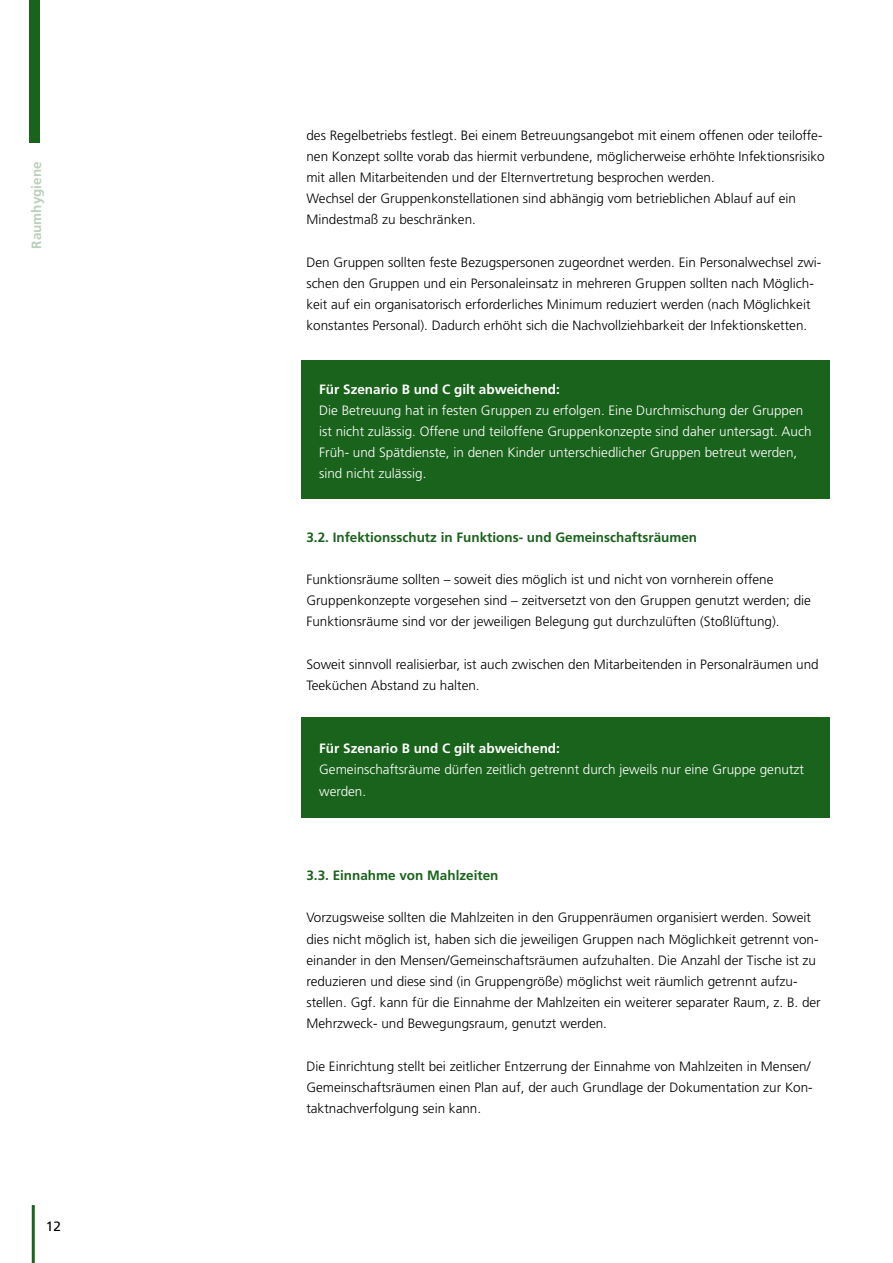
<style>
.page{position:relative;width:893px;height:1263px;background:#fff}
.page>*{position:absolute;margin:0;border:0;box-sizing:border-box;transform-origin:0 0}
.t1{font:300 13.5px/21.1px "Frutiger LT Std";color:#000}
.t2{font:300 13.5px/21.1px "Frutiger LT Std";color:#fff}
.t3{font:700 13.5px "Frutiger LT Std";color:#1a631c}
.t4{font:700 13.5px "Frutiger LT Std";color:#fff}
.t5{font:700 13.5px "Frutiger LT Std";color:#bad0bb}
.t6{font:13.5px "Frutiger LT Std";color:#000}
</style>
<div class="page">
<div style="left:301px;top:360px;width:529px;height:139px;background:#1a631c"></div>
<div style="left:301px;top:717px;width:529px;height:100px;background:#1a631c"></div>
<div style="left:29px;top:0;width:10px;height:142px;background:#1a631c"></div>
<hr style="left:32px;top:1205px;width:3px;height:58px;background:#1a631c">
<p class="t5" style="left:28px;top:249px;width:89px;rotate:-90deg">Raumhygiene</p>
<p class="t6" style="left:46px;top:1218px;width:17px">12</p>
<p class="t1" style="left:306px;top:125px;width:520px">des Regelbetriebs festlegt. Bei einem Betreuungsangebot mit einem offenen oder teiloffe&shy;nen Konzept sollte vorab das hiermit verbundene, möglicherweise erhöhte Infektionsrisiko mit allen Mitarbeitenden und der Elternvertretung besprochen werden.<br>Wechsel der Gruppenkonstellationen sind abhängig vom betrieblichen Ablauf auf ein Mindestmaß zu beschränken.</p>
<p class="t1" style="left:306px;top:252px;width:516px">Den Gruppen sollten feste Bezugspersonen zugeordnet werden. Ein Personalwechsel zwi&shy;schen den Gruppen und ein Personaleinsatz in mehreren Gruppen sollten nach Möglich&shy;keit auf ein organisatorisch erforderliches Minimum reduziert werden (nach Möglichkeit konstantes Personal). Dadurch erhöht sich die Nachvollziehbarkeit der Infektionsketten.</p>
<p class="t4" style="left:319px;top:381px;width:242px">Für Szenario B und C gilt abweichend:</p>
<p class="t2" style="left:319px;top:400px;width:494px">Die Betreuung hat in festen Gruppen zu erfolgen. Eine Durchmischung der Gruppen ist nicht zulässig. Offene und teiloffene Gruppenkonzepte sind daher untersagt. Auch Früh- und Spätdienste, in denen Kinder unterschiedlicher Gruppen betreut werden, sind nicht zulässig.</p>
<p class="t3" style="left:306px;top:529px;width:392px">3.2. Infektionsschutz in Funktions- und Gemeinschaftsräumen</p>
<p class="t1" style="left:306px;top:569px;width:506px">Funktionsräume sollten – soweit dies möglich ist und nicht von vornherein offene<br>Gruppenkonzepte vorgesehen sind – zeitversetzt von den Gruppen genutzt werden; die<br>Funktionsräume sind vor der jeweiligen Belegung gut durchzulüften (Stoßlüftung).</p>
<p class="t1" style="left:306px;top:654px;width:514px">Soweit sinnvoll realisierbar, ist auch zwischen den Mitarbeitenden in Personalräumen und<br>Teeküchen Abstand zu halten.</p>
<p class="t4" style="left:319px;top:740px;width:242px">Für Szenario B und C gilt abweichend:</p>
<p class="t2" style="left:319px;top:759px;width:486px">Gemeinschaftsräume dürfen zeitlich getrennt durch jeweils nur eine Gruppe genutzt werden.</p>
<p class="t3" style="left:306px;top:867px;width:194px">3.3. Einnahme von Mahlzeiten</p>
<p class="t1" style="left:306px;top:907px;width:516px">Vorzugsweise sollten die Mahlzeiten in den Gruppenräumen organisiert werden. Soweit dies nicht möglich ist, haben sich die jeweiligen Gruppen nach Möglichkeit getrennt von&shy;einander in den Mensen/Gemeinschaftsräumen aufzuhalten. Die Anzahl der Tische ist zu reduzieren und diese sind (in Gruppengröße) möglichst weit räumlich getrennt aufzu&shy;stellen. Ggf. kann für die Einnahme der Mahlzeiten ein weiterer separater Raum, z. B. der Mehrzweck- und Bewegungsraum, genutzt werden.</p>
<p class="t1" style="left:306px;top:1055px;width:508px">Die Einrichtung stellt bei zeitlicher Entzerrung der Einnahme von Mahlzeiten in Mensen/<br>Gemeinschaftsräumen einen Plan auf, der auch Grundlage der Dokumentation zur Kon&shy;taktnachverfolgung sein kann.</p>
</div>
